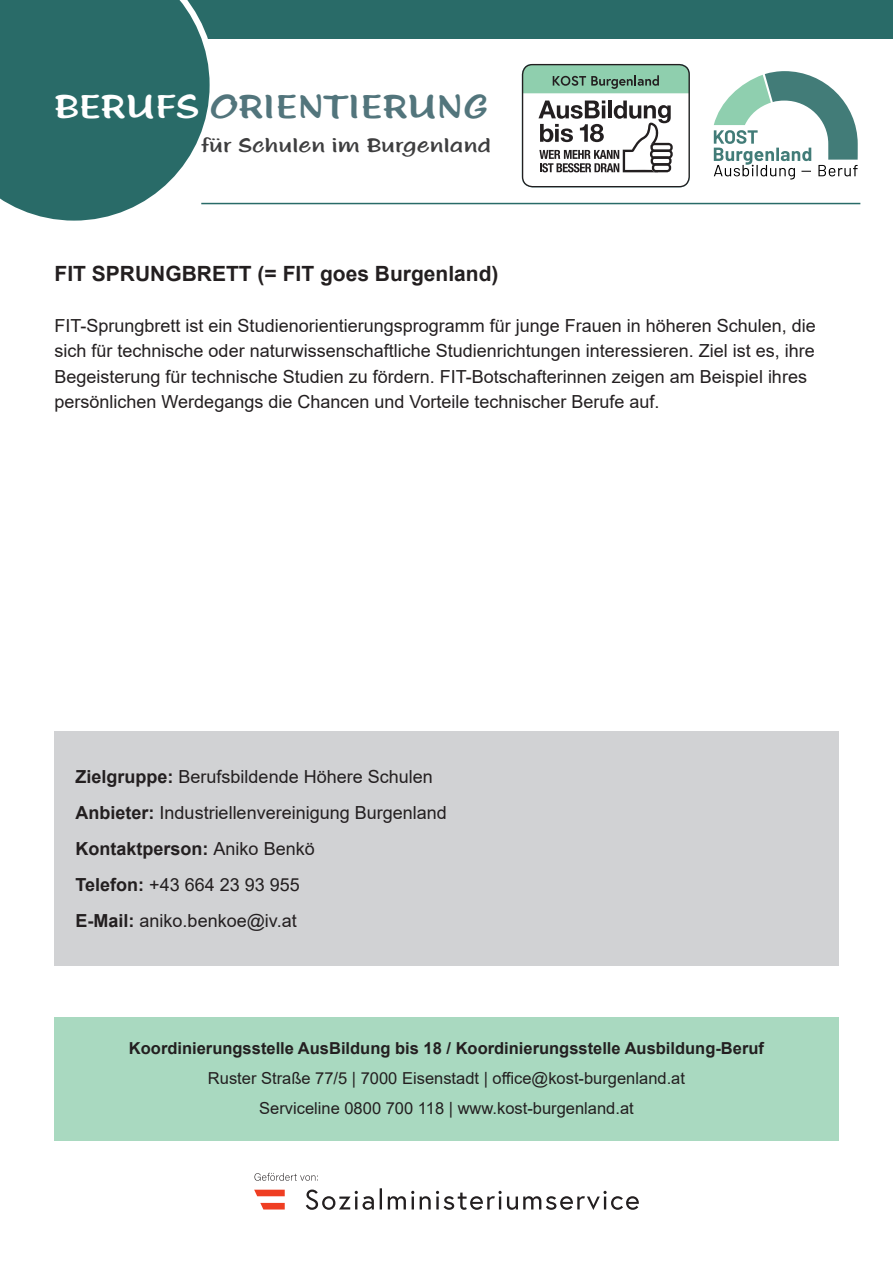
<style>
.page{position:relative;width:893px;height:1263px;background:#fff}
.page>*{position:absolute;margin:0;border:0;box-sizing:border-box;transform-origin:0 0}
.t1{font:33px "Morris Freestyle Std";letter-spacing:.04em;color:#52757c}
.t2{font:700 21px "Arial";color:#231f20}
.t3{font:19.5px "Morris Freestyle Std";letter-spacing:.04em;color:#3e3e3f}
.t4{font:18px/36px "Arial";color:#231f20}
.t5{font:16.5px/30px "Arial";color:#231f20;text-align:center}
.t6{font:700 16.5px "Arial";color:#231f20}
.s1{color:#fff}
.s2{font-weight:700}
</style>
<div class="page">
<svg style="left:714px;top:71px;width:144px;height:108px"></svg>
<div style="left:522px;top:64px;width:168px;height:123px;border:1px solid #231f20;border-radius:10px"></div>
<svg style="left:523px;top:65px;width:166px;height:28px;background:#83bb9e"></svg>
<svg style="left:538px;top:101px;width:135px;height:71px"></svg>
<div style="left:0;top:0;width:893px;height:39px;background:#296b68"></div>
<svg style="left:0;top:0;width:216px;height:221px"></svg>
<hr style="left:201px;top:203px;width:659px;height:1px;background:#296b68">
<div style="left:55px;top:1017px;width:784px;height:124px;background:#a9d9c0"></div>
<svg style="left:306px;top:1188px;width:333px;height:22px"></svg>
<svg style="left:254px;top:1190px;width:31px;height:6px"></svg>
<svg style="left:260px;top:1203px;width:25px;height:6px"></svg>
<svg style="left:254px;top:1173px;width:64px;height:8px"></svg>
<div style="left:54px;top:731px;width:785px;height:235px;background:#d1d2d4"></div>
<h1 class="t1" style="left:55px;top:86px;width:434px"><span class="s1">BERUFS</span> ORIENTIERUNG</h1>
<p class="t3" style="left:201px;top:133px;width:291px">für Schulen im Burgenland</p>
<p class="t2" style="left:55px;top:259px;width:445px">FIT SPRUNGBRETT (= FIT goes Burgenland)</p>
<p class="t4" style="left:55px;top:313px;width:763px;line-height:25.5px">FIT-Sprungbrett ist ein Studienorientierungsprogramm für junge Frauen in höheren Schulen, die sich für technische oder naturwissenschaftliche Studienrichtungen interessieren. Ziel ist es, ihre Begeisterung für technische Studien zu fördern. FIT-Botschafterinnen zeigen am Beispiel ihres persönlichen Werdegangs die Chancen und Vorteile technischer Berufe auf.</p>
<p class="t4" style="left:76px;top:758px;width:373px"><span class="s2">Zielgruppe:</span> Berufsbildende Höhere Schulen <span class="s2">Anbieter:</span> Industriellenvereinigung Burgenland <span class="s2">Kontaktperson:</span> Aniko Benkö<br><span class="s2">Telefon:</span> +43 664 23 93 955<br><span class="s2">E-Mail:</span> aniko.benkoe@iv.at</p>
<p class="t6" style="left:129px;top:1036px;width:637px">Koordinierungsstelle AusBildung bis 18 / Koordinierungsstelle Ausbildung-Beruf</p>
<p class="t5" style="left:208px;top:1063px;width:479px">Ruster Straße 77/5 | 7000 Eisenstadt | office@kost-burgenland.at<br>Serviceline 0800 700 118 | www.kost-burgenland.at</p>
</div>
